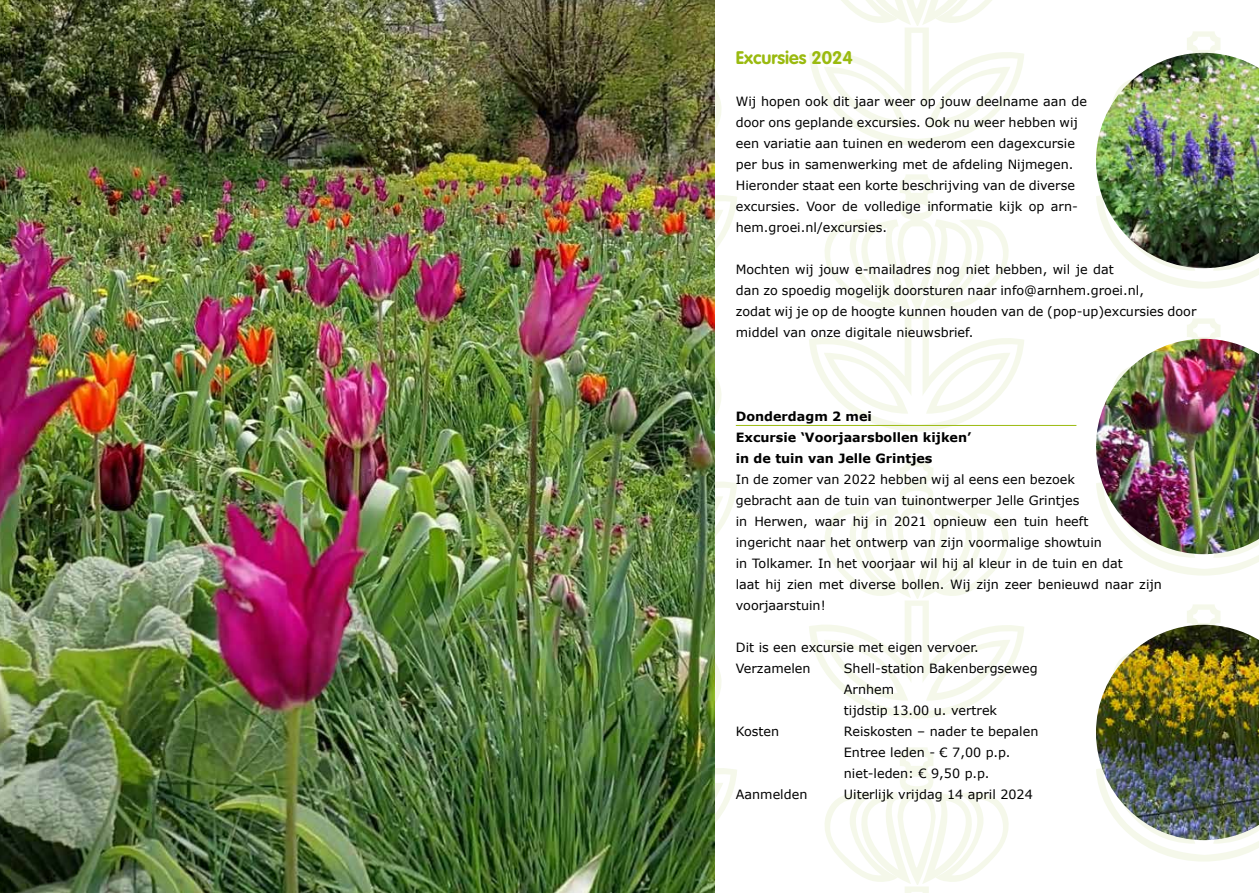
<style>
.page{position:relative;width:1259px;height:893px;background:#fff}
.page>*{position:absolute;margin:0;border:0;box-sizing:border-box;transform-origin:0 0}
.t1{font:700 18px "VAG Rounded LTCYR";color:#9aba0f}
.t2{font:12.75px/21px "Verdana";color:#000}
.t3{font:700 12.75px/21px "Verdana";color:#000}
</style>
<div class="page">
<svg style="left:714px;top:318px;width:23px;height:257px"></svg>
<svg style="left:809px;top:174px;width:215px;height:258px"></svg>
<svg style="left:1138px;top:31px;width:121px;height:258px"></svg>
<svg style="left:714px;top:31px;width:23px;height:258px"></svg>
<svg style="left:809px;top:0;width:215px;height:146px"></svg>
<svg style="left:809px;top:461px;width:215px;height:258px"></svg>
<svg style="left:1137px;top:604px;width:122px;height:258px"></svg>
<svg style="left:714px;top:604px;width:23px;height:258px"></svg>
<svg style="left:825px;top:747px;width:184px;height:146px"></svg>
<svg style="left:1137px;top:318px;width:122px;height:258px"></svg>
<hr style="left:736px;top:425px;width:340px;height:1px;background:#9aba0f">
<img style="left:0;top:0;width:714px;height:893px">
<img style="left:1096px;top:625px;width:163px;height:215px">
<img style="left:1096px;top:53px;width:163px;height:215px">
<img style="left:1096px;top:339px;width:163px;height:215px">
<h1 class="t1" style="left:736px;top:46px;width:118px">Excursies 2024</h1>
<p class="t2" style="left:736px;top:91px;width:352px">Wij hopen ook dit jaar weer op jouw deelname aan de door ons geplande excursies. Ook nu weer hebben wij een variatie aan tuinen en wederom een dagexcursie per bus in samenwerking met de afdeling Nijmegen.<br>Hieronder staat een korte beschrijving van de diverse excursies. Voor de volledige informatie kijk op arn&shy;hem.groei.nl/excursies.</p>
<p class="t2" style="left:736px;top:259px;width:462px">Mochten wij jouw e-mailadres nog niet hebben, wil je dat<br>dan zo spoedig mogelijk doorsturen naar info@arnhem.groei.nl,<br>zodat wij je op de hoogte kunnen houden van de (pop-up)excursies door middel van onze digitale nieuwsbrief.</p>
<p class="t3" style="left:736px;top:406px;width:237px">Donderdagm 2 mei<br>Excursie ‘Voorjaarsbollen kijken’ in de tuin van Jelle Grintjes</p>
<p class="t2" style="left:736px;top:469px;width:427px">In de zomer van 2022 hebben wij al eens een bezoek<br>gebracht aan de tuin van tuinontwerper Jelle Grintjes<br>in Herwen, waar hij in 2021 opnieuw een tuin heeft<br>ingericht naar het ontwerp van zijn voormalige showtuin<br>in Tolkamer. In het voorjaar wil hij al kleur in de tuin en dat<br>laat hij zien met diverse bollen. Wij zijn zeer benieuwd naar zijn voorjaarstuin!</p>
<p class="t2" style="left:736px;top:637px;width:244px">Dit is een excursie met eigen vervoer.<br>Verzamelen</p>
<p class="t2" style="left:844px;top:658px;width:195px">Shell-station Bakenbergseweg<br>Arnhem<br>tijdstip 13.00 u. vertrek</p>
<p class="t2" style="left:736px;top:721px;width:45px">Kosten</p>
<p class="t2" style="left:844px;top:721px;width:196px">Reiskosten – nader te bepalen<br>Entree leden - € 7,00 p.p. niet-leden: € 9,50 p.p.</p>
<p class="t2" style="left:736px;top:784px;width:73px">Aanmelden</p>
<p class="t2" style="left:844px;top:784px;width:190px">Uiterlijk vrijdag 14 april 2024</p>
</div>
